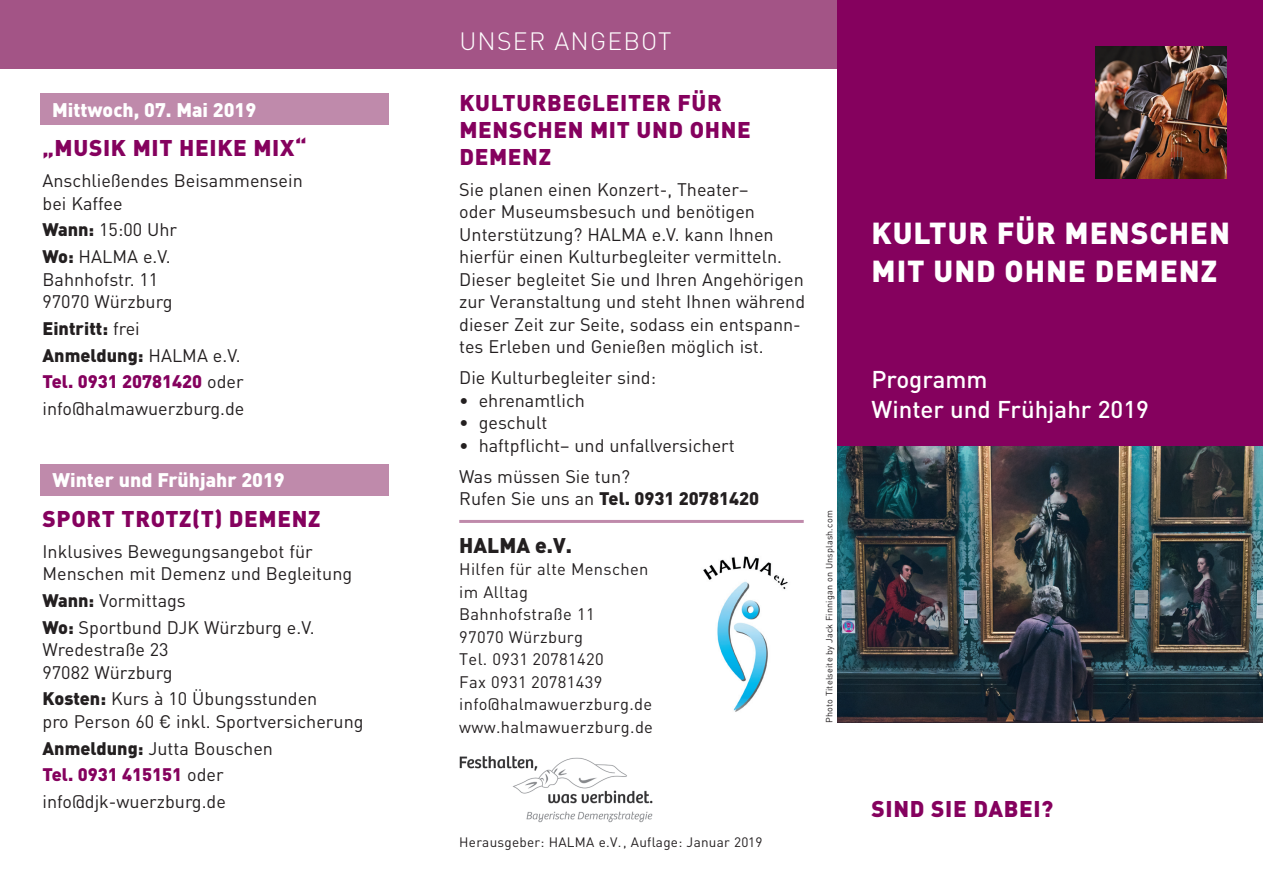
<style>
.page{position:relative;width:1263px;height:893px;background:#fff}
.page>*{position:absolute;margin:0;border:0;box-sizing:border-box;transform-origin:0 0}
.t1{font:900 30px/37.5px "DINOT";letter-spacing:.03em;color:#fff}
.t2{font:300 24.75px "DINOT";letter-spacing:.05em;color:#fff}
.t3{font:500 24px/30px "DINOT";color:#fff}
.t4{font:900 22.5px/27px "DINOT";letter-spacing:.03em;color:#85015e}
.t5{font:900 21px "DINOT";color:#231f20}
.t6{font:900 19.5px "DINOT";color:#fff}
.t7{font:18px/22.5px "DINOT";color:#231f20}
.t8{font:900 18px "DINOT";color:#231f20}
.t9{font:16.5px/22.5px "DINOT";letter-spacing:.02em;color:#231f20}
.t10{font:13.5px "DINOT";letter-spacing:.02em;color:#231f20}
.t11{font:9px "DINOT";letter-spacing:.02em;color:#231f20}
.s1{font-weight:900}
.s2{font-weight:900;color:#85015e}
.s3{font-weight:400}
</style>
<div class="page">
<div style="left:0;top:0;width:838px;height:69px;background:#a35486"></div>
<div style="left:40px;top:94px;width:349px;height:31px;background:#bf8aab"></div>
<div style="left:40px;top:465px;width:349px;height:31px;background:#bf8aab"></div>
<div style="left:838px;top:0;width:425px;height:446px;background:#85015e"></div>
<img style="left:838px;top:446px;width:425px;height:277px">
<img style="left:1095px;top:47px;width:132px;height:132px">
<img style="left:703px;top:556px;width:85px;height:156px">
<img style="left:459px;top:756px;width:194px;height:67px">
<hr style="left:459px;top:520px;width:345px;height:3px;background:#bf8aab">
<p class="t6" style="left:52px;top:97px;width:206px">MITTWOCH, 07. MAI 2019</p>
<p class="t4" style="left:43px;top:134px;width:265px">„MUSIK MIT HEIKE MIX“</p>
<p class="t7" style="left:43px;top:169px;width:262px">Anschließendes Beisammensein bei Kaffee</p>
<p class="t7" style="left:43px;top:216px;width:136px;line-height:26.7px"><span class="s1">WANN:</span> 15:00 Uhr<br><span class="s1">WO:</span> HALMA e.V.</p>
<p class="t7" style="left:43px;top:268px;width:131px">Bahnhofstr. 11<br>97070 Würzburg</p>
<p class="t7" style="left:43px;top:315px;width:203px;line-height:26.7px"><span class="s1">EINTRITT:</span> frei<br><span class="s1">ANMELDUNG:</span> HALMA e.V.<br><span class="s2">TEL. 0931 20781420</span> oder info@halmawuerzburg.de</p>
<p class="t6" style="left:52px;top:467px;width:234px">WINTER UND FRÜHJAHR 2019</p>
<p class="t4" style="left:43px;top:504px;width:279px">SPORT TROTZ(T) DEMENZ</p>
<p class="t7" style="left:43px;top:539px;width:311px">Inklusives Bewegungsangebot für<br>Menschen mit Demenz und Begleitung</p>
<p class="t7" style="left:43px;top:587px;width:274px;line-height:26.7px"><span class="s1">WANN:</span> Vormittags<br><span class="s1">WO:</span> Sportbund DJK Würzburg e.V.</p>
<p class="t7" style="left:43px;top:638px;width:131px">Wredestraße 23<br>97082 Würzburg</p>
<p class="t7" style="left:43px;top:687px;width:323px"><span class="s1">KOSTEN:</span> Kurs à 10 Übungsstunden<br>pro Person 60 € inkl. Sportversicherung</p>
<p class="t7" style="left:43px;top:734px;width:232px;line-height:26.7px"><span class="s1">ANMELDUNG:</span> Jutta Bouschen<br><span class="s2">TEL. 0931 415151</span> oder info@djk-wuerzburg.de</p>
<h2 class="t2" style="left:459px;top:26px;width:214px">UNSER ANGEBOT</h2>
<p class="t4" style="left:459px;top:88px;width:293px">KULTURBEGLEITER FÜR<br>MENSCHEN MIT UND OHNE<br>DEMENZ</p>
<p class="t7" style="left:459px;top:178px;width:347px">Sie planen einen Konzert-, Theater–<br>oder Museumsbesuch und benötigen Unterstützung? HALMA e.V. kann Ihnen hierfür einen Kulturbegleiter vermitteln.<br>Dieser begleitet Sie und Ihren Angehörigen zur Veranstaltung und steht Ihnen während dieser Zeit zur Seite, sodass ein entspann&shy;tes Erleben und Genießen möglich ist.</p>
<p class="t7" style="left:459px;top:366px;width:198px">Die Kulturbegleiter sind:</p>
<p class="t7" style="left:459px;top:389px;width:127px">• ehrenamtlich</p>
<p class="t7" style="left:459px;top:411px;width:90px">• geschult</p>
<p class="t7" style="left:459px;top:429px;width:277px;line-height:31px">• haftpflicht– und unfallversichert<br>Was müssen Sie tun?</p>
<p class="t8" style="left:459px;top:487px;width:301px"><span class="s3">Rufen Sie uns an</span> TEL. 0931 20781420</p>
<p class="t5" style="left:459px;top:531px;width:114px">HALMA E.V.</p>
<p class="t9" style="left:459px;top:558px;width:195px">Hilfen für alte Menschen im Alltag<br>Bahnhofstraße 11<br>97070 Würzburg<br>Tel. 0931 20781420<br>Fax 0931 20781439 info@halmawuerzburg.de www.halmawuerzburg.de</p>
<p class="t11" style="left:823px;top:723px;width:214px;rotate:-90deg">Photo Titelseite by Jack Finnigan on Unsplash.com</p>
<p class="t10" style="left:459px;top:834px;width:305px">Herausgeber: HALMA e.V., Auflage: Januar 2019</p>
<h1 class="t1" style="left:872px;top:213px;width:360px">KULTUR FÜR MENSCHEN<br>MIT UND OHNE DEMENZ</h1>
<h3 class="t3" style="left:871px;top:363px;width:279px">Programm<br>Winter und Frühjahr 2019</h3>
<p class="t4" style="left:871px;top:794px;width:183px">SIND SIE DABEI?</p>
</div>
